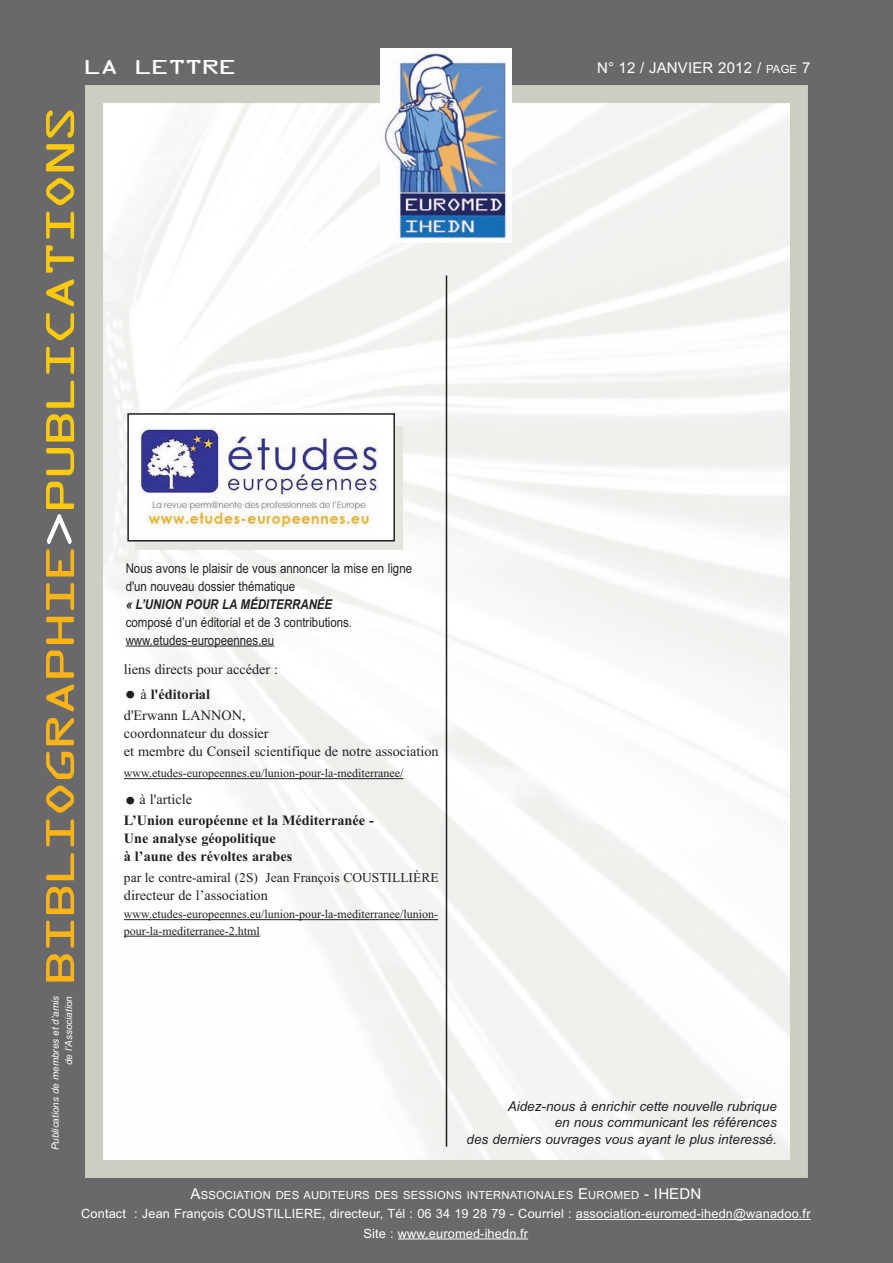
<style>
.page{position:relative;width:893px;height:1263px;background:#69696c}
.page>*{position:absolute;margin:0;border:0;box-sizing:border-box;transform-origin:0 0}
.t1{font:36px "OCRA";letter-spacing:-.11em;color:#fbb316;scale:1.53 1}
.t2{font:31.5px "Times New Roman";color:#231f20}
.t3{font:18px "OCRA";letter-spacing:-.11em;color:#fff;scale:1.53 1}
.t4{font:15px "Arial";letter-spacing:.01em;color:#fff}
.t5{font:14.25px/18px "Times New Roman";color:#231f20}
.t6{font:700 14.25px/18px "Times New Roman";color:#231f20}
.t7{font:13.5px/18px "Arial";color:#231f20;scale:.85 1}
.t8{font:italic 13.5px/16.5px "Arial";color:#231f20;text-align:right}
.t9{font:13.5px "Times New Roman";color:#231f20}
.t10{font:italic 700 13.5px "Arial";color:#231f20;scale:.85 1}
.t11{font:12.75px/19.5px "Arial";letter-spacing:.01em;color:#fff;text-align:center}
.t12{font:12px/16.5px "Times New Roman";color:#231f20}
.t13{font:11.25px "Arial";letter-spacing:.015em;color:#fff}
.t14{font:italic 9.9px/13.6px "Arial";color:#fff;text-align:right}
.s1{font-size:11.25px}
.s2{color:#fff}
.s3{color:#feca0a}
.s4{font-weight:700}
.s5{font-size:15px}
</style>
<div class="page">
<img style="left:104px;top:104px;width:685px;height:1055px">
<div style="left:85px;top:85px;width:723px;height:1093px;border:18px solid #cbcec1"></div>
<hr style="left:576px;top:1219px;width:235px;height:1px;background:#fff">
<svg style="left:398px;top:1238px;width:27px;height:1px"></svg>
<hr style="left:425px;top:1238px;width:103px;height:1px;background:#fff">
<img style="left:380px;top:48px;width:132px;height:194px">
<div style="left:135px;top:426px;width:268px;height:123px;background:#e3e5de"></div>
<div style="left:128px;top:414px;width:266px;height:127px;background:#fff"></div>
<img style="left:139px;top:428px;width:239px;height:100px">
<div style="left:127px;top:413px;width:268px;height:128px;border:2px solid #231f20"></div>
<hr style="left:446px;top:275px;width:1px;height:872px;background:#231f20">
<svg style="left:126px;top:645px;width:24px;height:1px"></svg>
<hr style="left:150px;top:645px;width:124px;height:1px;background:#231f20">
<svg style="left:124px;top:778px;width:25px;height:1px"></svg>
<hr style="left:149px;top:778px;width:172px;height:1px;background:#231f20">
<hr style="left:321px;top:778px;width:82px;height:1px;background:#231f20">
<svg style="left:124px;top:919px;width:25px;height:1px"></svg>
<hr style="left:149px;top:919px;width:172px;height:1px;background:#231f20">
<hr style="left:321px;top:919px;width:117px;height:1px;background:#231f20">
<svg style="left:124px;top:936px;width:22px;height:1px"></svg>
<hr style="left:146px;top:936px;width:114px;height:1px;background:#231f20">
<p class="t3" style="left:83px;top:60px;width:103px">LA LETTRE</p>
<p class="t4" style="left:597px;top:60px;width:215px">N° 12 / JANVIER 2012 / <span class="s1">PAGE</span> 7</p>
<h1 class="t1" style="left:46px;top:988px;width:579px;rotate:-90deg">BIBLIOGRAPHIE<span class="s2">&gt;</span><span class="s3">PUBLICATIONS</span></h1>
<p class="t14" style="left:48px;top:1150px;width:156px;rotate:-90deg">Publications de membres et d’amis de l’Association</p>
<p class="t7" style="left:126px;top:559px;width:338px">Nous avons le plaisir de vous annoncer la mise en ligne d'un nouveau dossier thématique</p>
<p class="t10" style="left:126px;top:596px;width:244px">« L’UNION POUR LA MÉDITERRANÉE</p>
<p class="t7" style="left:126px;top:613px;width:268px">composé d’un éditorial et de 3 contributions. www.etudes-europeennes.eu</p>
<p class="t5" style="left:140px;top:656px;width:139px;line-height:25.5px;text-indent:-17px">liens directs pour accéder : à <span class="s4">l'éditorial</span></p>
<p class="t5" style="left:124px;top:706px;width:316px">d'Erwann LANNON,<br>coordonnateur du dossier<br>et membre du Conseil scientifique de notre association</p>
<p class="t12" style="left:124px;top:765px;width:281px">www.etudes-europeennes.eu/lunion-pour-la-mediterranee/</p>
<p class="t5" style="left:140px;top:790px;width:54px">à l'article</p>
<p class="t6" style="left:124px;top:811px;width:251px">L’Union européenne et la Méditerranée -<br>Une analyse géopolitique<br>à l’aune des révoltes arabes</p>
<p class="t9" style="left:124px;top:870px;width:316px">par le contre-amiral (2S) Jean François COUSTILLIÈRE</p>
<p class="t5" style="left:124px;top:886px;width:145px">directeur de l’association</p>
<p class="t12" style="left:124px;top:906px;width:316px">www.etudes-europeennes.eu/lunion-pour-la-mediterranee/lunion&shy;pour-la-mediterranee-2.html</p>
<h2 class="t2" style="left:125px;top:675px;width:13px">•</h2>
<h2 class="t2" style="left:125px;top:781px;width:13px">•</h2>
<p class="t8" style="left:466px;top:1098px;width:312px">Aidez-nous à enrichir cette nouvelle rubrique<br>en nous communicant les références<br>des derniers ouvrages vous ayant le plus interessé.</p>
<p class="t13" style="left:191px;top:1188px;width:512px"><span class="s5">A</span>SSOCIATION DES AUDITEURS DES SESSIONS INTERNATIONALES <span class="s5">E</span>UROMED <span class="s5">- IHEDN</span></p>
<p class="t11" style="left:81px;top:1204px;width:731px">Contact : Jean François COUSTILLIERE, directeur, Tél : 06 34 19 28 79 - Courriel : association-euromed-ihedn@wanadoo.fr<br>Site : www.euromed-ihedn.fr</p>
</div>
